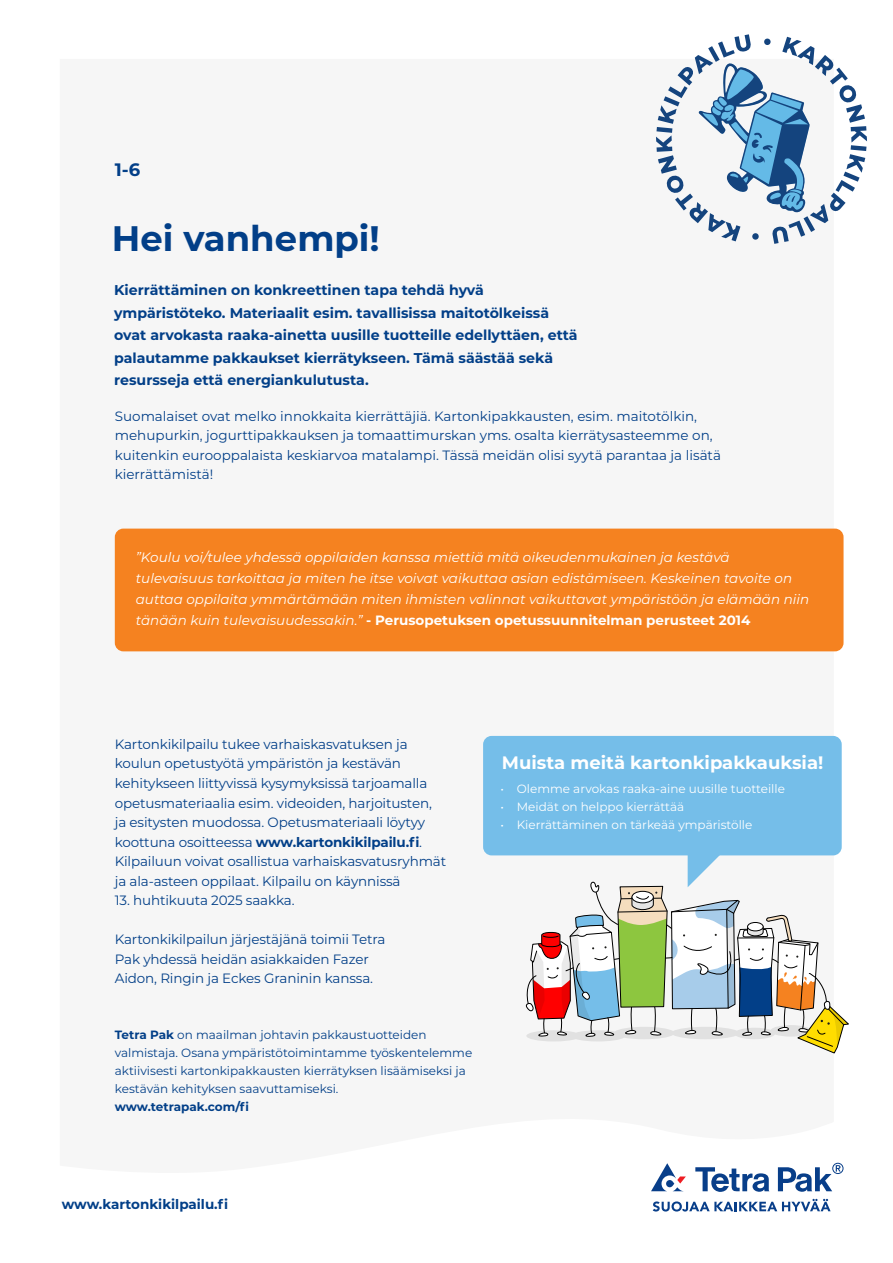
<style>
.page{position:relative;width:893px;height:1263px;background:#fff}
.page>*{position:absolute;margin:0;border:0;box-sizing:border-box;transform-origin:0 0}
.t1{font:700 35.4px "Montserrat";color:#023f88}
.t2{font:700 18px "Montserrat";color:#fff}
.t3{font:700 18px "Montserrat";color:#023f88}
.t4{font:700 14.1px "Montserrat";color:#023f88}
.t5{font:13.5px/19.5px "Montserrat";letter-spacing:-.01em;color:#023f88}
.t6{font:italic 13.5px/21px "Montserrat";color:#fff}
.t7{font:700 13.5px "Montserrat";color:#023f88}
.t8{font:12px/18px "Montserrat";color:#023f88}
.t9{font:12px "Montserrat";color:#fff}
.s1{font-weight:700;font-style:normal}
.s2{font-weight:700}
</style>
<div class="page">
<svg style="left:778px;top:1163px;width:65px;height:29px"></svg>
<svg style="left:695px;top:1167px;width:74px;height:25px"></svg>
<svg style="left:651px;top:1163px;width:35px;height:28px"></svg>
<svg style="left:653px;top:1199px;width:178px;height:12px"></svg>
<div style="left:483px;top:736px;width:359px;height:119px;background:#75bee9;border-radius:9px"></div>
<svg style="left:525px;top:845px;width:324px;height:209px"></svg>
<div style="left:115px;top:529px;width:728px;height:122px;background:#f58220;border-radius:9px"></div>
<svg style="left:656px;top:34px;width:211px;height:210px"></svg>
<p class="t3" style="left:115px;top:156px;width:27px">1-6</p>
<p class="t1" style="left:112px;top:213px;width:269px">Hei vanhempi!</p>
<p class="t4" style="left:114px;top:280px;width:371px">Kierrättäminen on konkreettinen tapa tehdä hyvä</p>
<p class="t4" style="left:114px;top:303px;width:437px">ympäristöteko. Materiaalit esim. tavallisissa maitotölkeissä</p>
<p class="t4" style="left:114px;top:325px;width:465px">ovat arvokasta raaka-ainetta uusille tuotteille edellyttäen, että</p>
<p class="t4" style="left:114px;top:348px;width:440px">palautamme pakkaukset kierrätykseen. Tämä säästää sekä</p>
<p class="t4" style="left:114px;top:370px;width:256px">resursseja että energiankulutusta.</p>
<p class="t5" style="left:115px;top:406px;width:608px">Suomalaiset ovat melko innokkaita kierrättäjiä. Kartonkipakkausten, esim. maitotölkin, mehupurkin, jogurttipakkauksen ja tomaattimurskan yms. osalta kierrätysasteemme on, kuitenkin eurooppalaista keskiarvoa matalampi. Tässä meidän olisi syytä parantaa ja lisätä kierrättämistä!</p>
<p class="t6" style="left:136px;top:546px;width:595px">”Koulu voi/tulee yhdessä oppilaiden kanssa miettiä mitä oikeudenmukainen ja kestävä</p>
<p class="t6" style="left:136px;top:567px;width:675px">tulevaisuus tarkoittaa ja miten he itse voivat vaikuttaa asian edistämiseen. Keskeinen tavoite on auttaa oppilaita ymmärtämään miten ihmisten valinnat vaikuttavat ympäristöön ja elämään niin tänään kuin tulevaisuudessakin.” <span class="s1">- Perusopetuksen opetussuunnitelman perusteet 2014</span></p>
<p class="t5" style="left:115px;top:734px;width:333px">Kartonkikilpailu tukee varhaiskasvatuksen ja koulun opetustyötä ympäristön ja kestävän kehitykseen liittyvissä kysymyksissä tarjoamalla opetusmateriaalia esim. videoiden, harjoitusten, ja esitysten muodossa. Opetusmateriaali löytyy koottuna osoitteessa <span class="s2">www.kartonkikilpailu.fi</span>.<br>Kilpailuun voivat osallistua varhaiskasvatusryhmät ja ala-asteen oppilaat. Kilpailu on käynnissä</p>
<p class="t5" style="left:115px;top:890px;width:181px">13. huhtikuuta 2025 saakka.</p>
<p class="t5" style="left:115px;top:929px;width:272px">Kartonkikilpailun järjestäjänä toimii Tetra</p>
<p class="t5" style="left:115px;top:948px;width:256px">Pak yhdessä heidän asiakkaiden Fazer</p>
<p class="t5" style="left:115px;top:968px;width:260px">Aidon, Ringin ja Eckes Graninin kanssa.</p>
<p class="t8" style="left:115px;top:1025px;width:359px"><span class="s2">Tetra Pak</span> on maailman johtavin pakkaustuotteiden valmistaja. Osana ympäristötoimintamme työskentelemme aktiivisesti kartonkipakkausten kierrätyksen lisäämiseksi ja kestävän kehityksen saavuttamiseksi. <span class="s2">www.tetrapak.com/fi</span></p>
<p class="t2" style="left:502px;top:750px;width:323px">Muista meitä kartonkipakkauksia!</p>
<p class="t9" style="left:500px;top:781px;width:286px">• Olemme arvokas raaka-aine uusille tuotteille</p>
<p class="t9" style="left:500px;top:799px;width:185px">• Meidät on helppo kierrättää</p>
<p class="t9" style="left:500px;top:817px;width:254px">• Kierrättäminen on tärkeää ympäristölle</p>
<p class="t7" style="left:62px;top:1195px;width:168px">www.kartonkikilpailu.fi</p>
</div>
